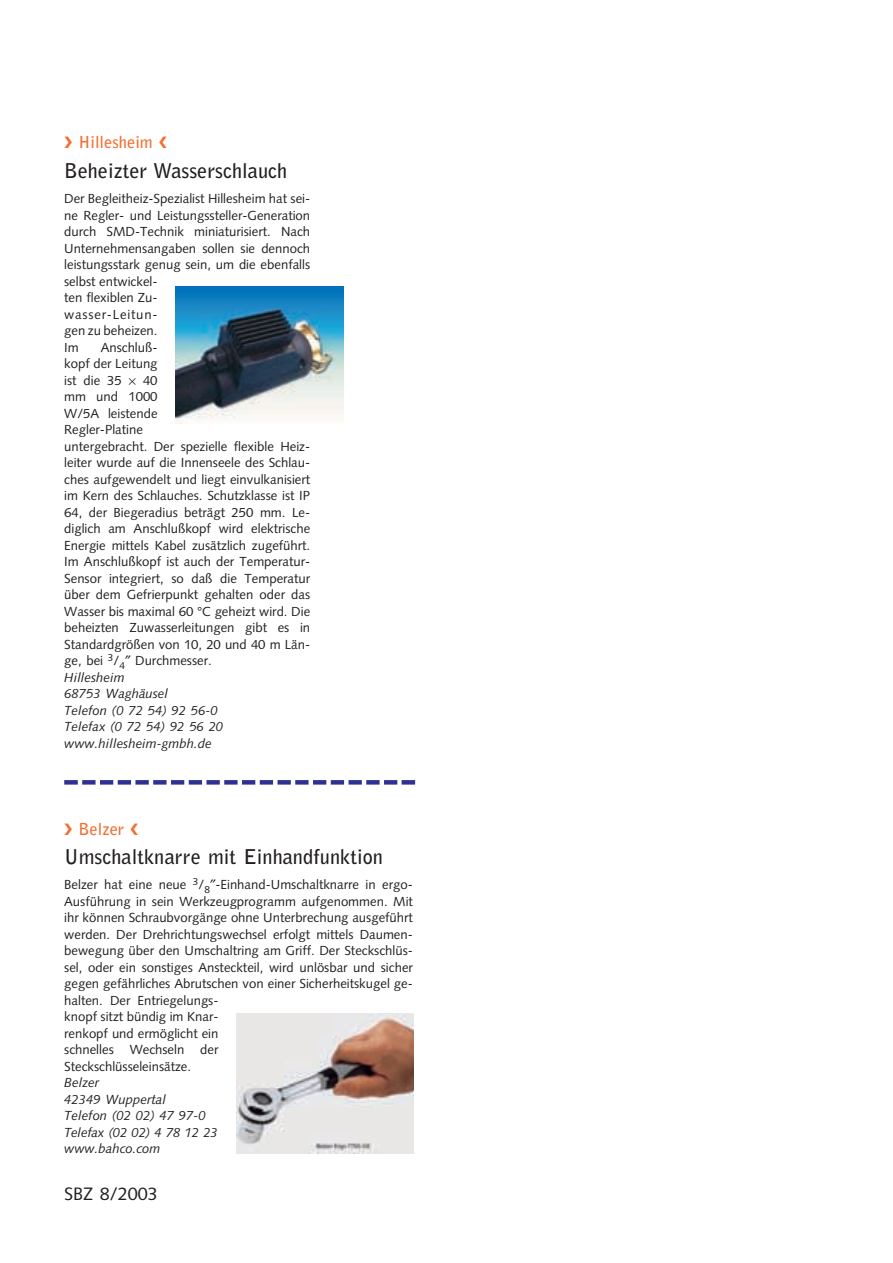
<style>
.page{position:relative;width:893px;height:1263px;background:#fff}
.page>*{position:absolute;margin:0;border:0;box-sizing:border-box;transform-origin:0 0}
.t1{font:700 20.25px "Bell Gothic";color:#231f20}
.t2{font:18px "Syntax";color:#231f20}
.t3{font:700 16.5px "Bell Gothic";color:#f36e31}
.t4{font:13.2px/16.5px "Syntax";color:#231f20}
.t5{font:italic 13.2px/16.5px "Syntax";color:#231f20}
.s1{font-style:italic}
</style>
<div class="page">
<img style="left:176px;top:286px;width:167px;height:137px">
<img style="left:236px;top:1013px;width:177px;height:140px">
<svg style="left:82px;top:780px;width:316px;height:5px"></svg>
<div style="left:64px;top:780px;width:14px;height:5px;background:#2e3092"></div>
<div style="left:401px;top:780px;width:14px;height:5px;background:#2e3092"></div>
<p class="t3" style="left:78px;top:136px;width:76px">Hillesheim</p>
<h1 class="t1" style="left:64px;top:163px;width:225px">Beheizter Wasserschlauch</h1>
<p class="t4" style="left:64px;top:191px;width:247px">Der Begleitheiz-Spezialist Hillesheim hat sei&shy;ne Regler- und Leistungssteller-Generation durch SMD-Technik miniaturisiert. Nach<br>Unternehmensangaben sollen sie dennoch leistungsstark genug sein, um die ebenfalls selbst entwickel-<br>ten flexiblen Zu-<br>wasser-Leitun-<br>gen zu beheizen.<br>Im</p>
<p class="t4" style="left:64px;top:340px;width:95px;text-align:justify;text-indent:36px">Anschluß&shy;kopf der Leitung ist die 35</p>
<p class="t4" style="left:64px;top:373px;width:247px;text-indent:79px">40<br>mm und 1000<br>W/5A leistende<br>Regler-Platine<br>untergebracht. Der spezielle flexible Heiz&shy;leiter wurde auf die Innenseele des Schlau&shy;ches aufgewendelt und liegt einvulkanisiert im Kern des Schlauches. Schutzklasse ist IP<br>64, der Biegeradius beträgt 250 mm. Le&shy;diglich am Anschlußkopf wird elektrische<br>Energie mittels Kabel zusätzlich zugeführt.<br>Im Anschlußkopf ist auch der Temperatur-<br>Sensor integriert, so daß die Temperatur über dem Gefrierpunkt gehalten oder das<br>Wasser bis maximal 60 °C geheizt wird. Die beheizten Zuwasserleitungen gibt es in<br>Standardgrößen von 10, 20 und 40 m Län&shy;ge, bei <sup>3</sup>/<sub>4</sub> Durchmesser.<br><span class="s1">Hillesheim<br>68753 Waghäusel<br>Telefon (0 72 54) 92 56-0<br>Telefax (0 72 54) 92 56 20 www.hillesheim-gmbh.de</span></p>
<p class="t3" style="left:78px;top:822px;width:47px">Belzer</p>
<h1 class="t1" style="left:64px;top:849px;width:320px">Umschaltknarre mit Einhandfunktion</h1>
<p class="t4" style="left:64px;top:878px;width:350px">Belzer hat eine neue <sup>3</sup>/<sub>8</sub> -Einhand-Umschaltknarre in ergo-Ausführung in sein Werkzeugprogramm aufgenommen. Mit ihr können Schraubvorgänge ohne Unterbrechung ausgeführt werden. Der Drehrichtungswechsel erfolgt mittels Daumen&shy;bewegung über den Umschaltring am Griff. Der Steckschlüs&shy;sel, oder ein sonstiges Ansteckteil, wird unlösbar und sicher gegen gefährliches Abrutschen von einer Sicherheitskugel ge&shy;halten. Der Entriegelungs-<br>knopf sitzt bündig im Knar-<br>renkopf und ermöglicht ein<br>schnelles Wechseln der<br>Steckschlüsseleinsätze.</p>
<p class="t5" style="left:64px;top:1076px;width:155px">Belzer<br>42349 Wuppertal<br>Telefon (02 02) 47 97-0<br>Telefax (02 02) 4 78 12 23 www.bahco.com</p>
<h2 class="t2" style="left:64px;top:1186px;width:95px">SBZ 8/2003</h2>
</div>
